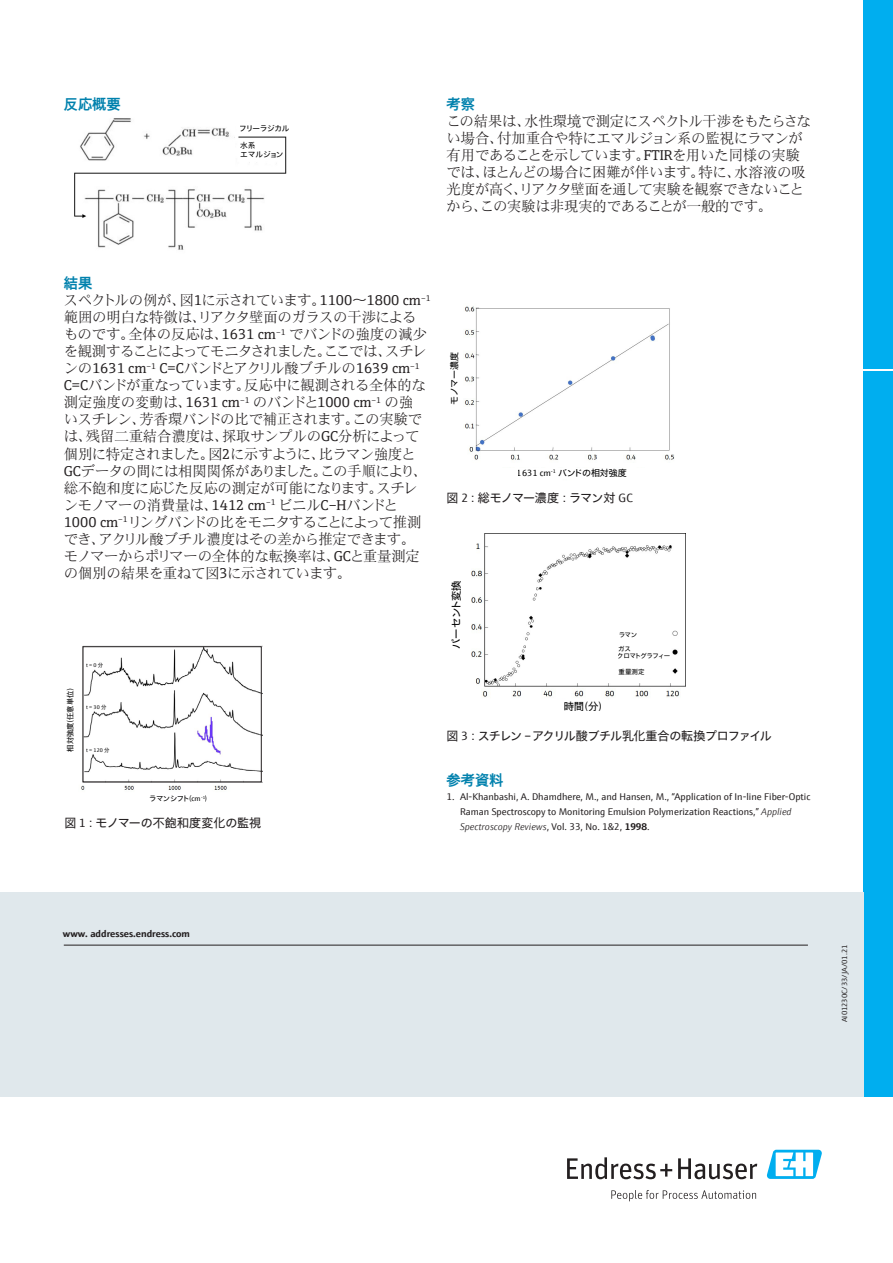
<style>
.page{position:relative;width:893px;height:1263px;background:#fff}
.page>*{position:absolute;margin:0;border:0;box-sizing:border-box;transform-origin:0 0}
.Copy_Default{font:14.25px/17px "E+H Serif JP";letter-spacing:-.01em;color:#231f20}
.Copy_Accent__Strg_Shift_N__Cyan{font:700 14.25px "E+H Sans JP";color:#0081ad}
.Legend{font:12px "EH Sans JP";letter-spacing:-.055em;color:#231f20}
.Legend-2{font:12px "EH Sans JP";letter-spacing:-.005em;color:#231f20}
.Legend-3{font:12px "EH Sans JP";letter-spacing:-.025em;color:#231f20}
.t1{font:10.35px "EH Sans JP";letter-spacing:-.02em;color:#000}
.t2{font:10.35px "EH Sans JP";color:#000}
.t3{font:9.75px/15px "EH Sans JP";color:#231f20}
.Address_Headline{font:700 9.75px "E+H Sans JP";color:#231f20}
.t4{font:9px "EH Sans JP";color:#000}
.t5{font:7.65px/9.1px "EH Sans JP";letter-spacing:-.005em;color:#000}
.t6{font:7.65px "EH Sans JP";letter-spacing:-.035em;color:#000}
.Documentation_Code{font:7.5px "EH Sans JP";color:#231f20}
.t7{font:7.35px "EH Sans JP";letter-spacing:-.045em;color:#000}
.t8{font:7.35px "EH Sans JP";color:#000}
.t9{font:6.45px/7.2px "EH Sans JP";letter-spacing:-.125em;color:#000}
.t10{font:6.45px "EH Sans JP";letter-spacing:-.055em;color:#000}
.t11{font:5.4px "EH Sans JP";color:#000}
.s1{font-family:"E+H Sans";font-weight:300;font-style:italic}
.s2{font-family:"E+H Sans JP";font-weight:700}
</style>
<div class="page">
<div style="left:863px;top:0;width:30px;height:369px;background:#00aeef"></div>
<div style="left:863px;top:371px;width:30px;height:725px;background:#00aeef"></div>
<img style="left:74px;top:118px;width:213px;height:132px">
<div style="left:243px;top:122px;width:19px;height:11px;background:#fff"></div>
<div style="left:244px;top:141px;width:34px;height:19px;background:#fff"></div>
<div style="left:0;top:892px;width:863px;height:204px;background:#e0e8ec"></div>
<hr style="left:64px;top:945px;width:744px;height:1px;background:#231f20">
<img style="left:81px;top:645px;width:181px;height:145px">
<div style="left:84px;top:662px;width:27px;height:7px;background:#fff"></div>
<div style="left:84px;top:703px;width:27px;height:7px;background:#fff"></div>
<div style="left:84px;top:747px;width:31px;height:6px;background:#fff"></div>
<img style="left:464px;top:306px;width:210px;height:154px">
<img style="left:471px;top:533px;width:215px;height:165px">
<div style="left:617px;top:628px;width:52px;height:49px;background:#fff"></div>
<div style="left:83px;top:646px;width:179px;height:136px;border:1px solid #231f20"></div>
<svg style="left:567px;top:1157px;width:105px;height:22px"></svg>
<svg style="left:678px;top:1158px;width:79px;height:21px"></svg>
<svg style="left:611px;top:1190px;width:145px;height:11px"></svg>
<svg style="left:766px;top:1150px;width:56px;height:29px"></svg>
<p class="Copy_Accent__Strg_Shift_N__Cyan" style="left:64px;top:95px;width:58px">反応概要</p>
<p class="t6" style="left:240px;top:124px;width:51px">フリーラジカル</p>
<p class="t5" style="left:240px;top:141px;width:45px">水系<br>エマルジョン</p>
<p class="Copy_Accent__Strg_Shift_N__Cyan" style="left:446px;top:95px;width:30px">考察</p>
<p class="Copy_Default" style="left:446px;top:113px;width:366px">この結果は、水性環境で測定にスペクトル干渉をもたらさない場合、付加重合や特にエマルジョン系の監視にラマンが有用であることを示しています。FTIRを用いた同様の実験では、ほとんどの場合に困難が伴います。特に、水溶液の吸光度が高く、リアクタ壁面を通して実験を観察できないことから、この実験は非現実的であることが一般的です。</p>
<p class="Copy_Accent__Strg_Shift_N__Cyan" style="left:64px;top:275px;width:30px">結果</p>
<p class="Copy_Default" style="left:64px;top:292px;width:368px">スペクトルの例が、図1に示されています。1100～1800 cm<sup>–1</sup>範囲の明白な特徴は、リアクタ壁面のガラスの干渉によるものです。全体の反応は、1631 cm<sup>–1</sup> でバンドの強度の減少を観測することによってモニタされました。ここでは、スチレンの1631 cm<sup>–1</sup> C=Cバンドとアクリル酸ブチルの1639 cm<sup>–1<br></sup>C=Cバンドが重なっています。反応中に観測される全体的な測定強度の変動は、1631 cm<sup>–1</sup> のバンドと1000 cm<sup>–1</sup> の強いスチレン、芳香環バンドの比で補正されます。この実験では、残留二重結合濃度は、採取サンプルのGC分析によって個別に特定されました。図2に示すように、比ラマン強度とGCデータの間には相関関係がありました。この手順により、総不飽和度に応じた反応の測定が可能になります。スチレンモノマーの消費量は、1412 cm<sup>–1</sup> ビニルC–Hバンドと1000 cm<sup>–1</sup>リングバンドの比をモニタすることによって推測でき、アクリル酸ブチル濃度はその差から推定できます。モノマーからポリマーの全体的な転換率は、GCと重量測定の個別の結果を重ねて図3に示されています。</p>
<p class="t8" style="left:66px;top:752px;width:69px;rotate:-90deg">相対強度（任意単位）</p>
<p class="t11" style="left:86px;top:662px;width:19px">t = 0 分</p>
<p class="t11" style="left:86px;top:704px;width:22px">t = 30 分</p>
<p class="t11" style="left:86px;top:747px;width:25px">t = 120 分</p>
<p class="t7" style="left:149px;top:794px;width:65px">ラマンシフト（cm <sup>-1</sup>）</p>
<p class="Legend-2" style="left:64px;top:815px;width:198px">図 1：モノマーの不飽和度変化の監視</p>
<p class="t4" style="left:449px;top:405px;width:54px;rotate:-90deg">モノマー濃度</p>
<p class="t4" style="left:517px;top:468px;width:112px">1631 cm<sup>-1</sup> バンドの相対強度</p>
<p class="Legend-3" style="left:446px;top:490px;width:188px">図 2：総モノマー濃度：ラマン対 GC</p>
<p class="t1" style="left:450px;top:649px;width:70px;rotate:-90deg">パーセント変換</p>
<p class="t2" style="left:564px;top:700px;width:46px">時間（分）</p>
<p class="t10" style="left:618px;top:631px;width:20px">ラマン</p>
<p class="t9" style="left:618px;top:645px;width:54px">ガス<br>クロマトグラフィー</p>
<p class="t10" style="left:619px;top:667px;width:27px">重量測定</p>
<p class="Legend" style="left:446px;top:728px;width:327px">図 3：スチレン –アクリル酸ブチル乳化重合の転換プロファイル</p>
<p class="Copy_Accent__Strg_Shift_N__Cyan" style="left:446px;top:771px;width:58px">参考資料</p>
<p class="t3" style="left:460px;top:789px;width:352px;text-indent:-14px">1. Al-Khanbashi, A. Dhamdhere, M., and Hansen, M., “Application of In-line Fiber-Optic<br>Raman Spectroscopy to Monitoring Emulsion Polymerization Reactions,” <span class="s1">Applied<br>Spectroscopy Reviews</span>, Vol. 33, No. 1&amp;2, <span class="s2">1998</span>.</p>
<p class="Address_Headline" style="left:63px;top:928px;width:129px">www. addresses.endress.com</p>
<p class="Documentation_Code" style="left:840px;top:1022px;width:79px;rotate:-90deg">AI01230C/33/JA/01.21</p>
</div>
